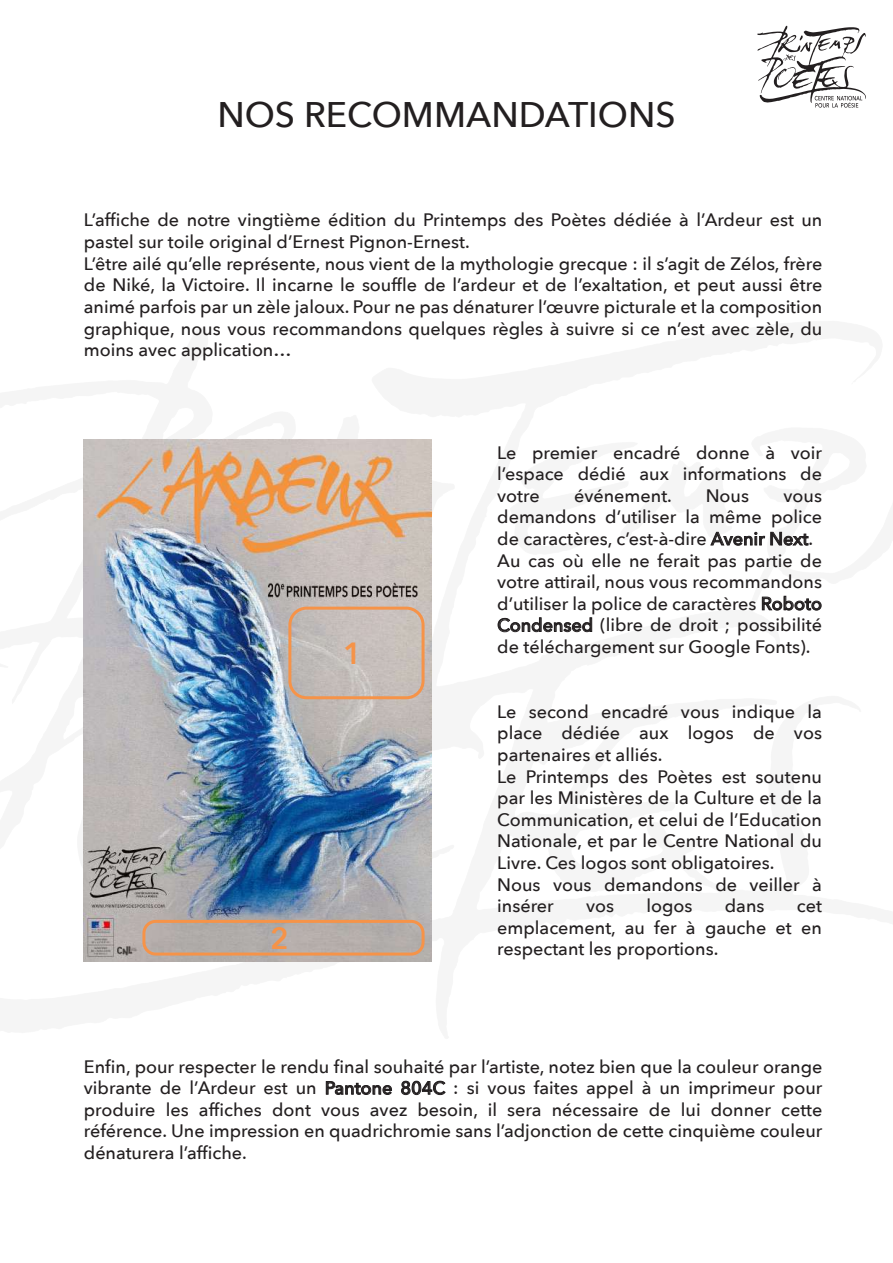
<style>
.page{position:relative;width:893px;height:1263px;background:#fff}
.page>*{position:absolute;margin:0;border:0;box-sizing:border-box;transform-origin:0 0}
.t1{font:500 35.55px "Avenir Next";color:#231f20}
.t2{font:600 30.45px "Avenir Next";color:#f69348}
.t3{font:500 18px/21.6px "Avenir Next";color:#231f20}
</style>
<div class="page">
<svg style="left:326px;top:1081px;width:66px;height:14px"></svg>
<svg style="left:401px;top:1080px;width:45px;height:15px"></svg>
<svg style="left:757px;top:26px;width:109px;height:82px"></svg>
<img style="left:84px;top:440px;width:348px;height:521px">
<div style="left:288px;top:607px;width:137px;height:92px;border:3px solid #f69348;border-radius:17px"></div>
<div style="left:142px;top:920px;width:283px;height:35px;border:3px solid #f69348;border-radius:12px"></div>
<svg style="left:710px;top:531px;width:99px;height:15px"></svg>
<svg style="left:762px;top:595px;width:60px;height:16px"></svg>
<svg style="left:497px;top:617px;width:95px;height:16px"></svg>
<h1 class="t1" style="left:217px;top:84px;width:460px">NOS RECOMMANDATIONS</h1>
<p class="t3" style="left:84px;top:209px;width:740px">L’affiche de notre vingtième édition du Printemps des Poètes dédiée à l’Ardeur est un pastel sur toile original d’Ernest Pignon-Ernest.<br>L’être ailé qu’elle représente, nous vient de la mythologie grecque : il s’agit de Zélos, frère de Niké, la Victoire. Il incarne le souffle de l’ardeur et de l’exaltation, et peut aussi être animé parfois par un zèle jaloux. Pour ne pas dénaturer l’œuvre picturale et la composition graphique, nous vous recommandons quelques règles à suivre si ce n’est avec zèle, du moins avec application…</p>
<h2 class="t2" style="left:343px;top:627px;width:20px">1</h2>
<h2 class="t2" style="left:270px;top:912px;width:20px">2</h2>
<p class="t3" style="left:497px;top:441px;width:326px;text-align:justify">Le premier encadré donne à voir l’espace dédié aux informations de votre</p>
<p class="t3" style="left:574px;top:484px;width:99px">événement.</p>
<p class="t3" style="left:706px;top:484px;width:45px">Nous</p>
<p class="t3" style="left:497px;top:484px;width:326px;text-indent:286px">vous demandons d’utiliser la même police de caractères, c’est-à-dire Avenir Next.<br>Au cas où elle ne ferait pas partie de votre attirail, nous vous recommandons d’utiliser la police de caractères Roboto Condensed (libre de droit ; possibilité de téléchargement sur Google Fonts).</p>
<p class="t3" style="left:497px;top:700px;width:326px">Le second encadré vous indique la place dédiée aux logos de vos partenaires et alliés.<br>Le Printemps des Poètes est soutenu par les Ministères de la Culture et de la<br>Communication, et celui de l’Education<br>Nationale, et par le Centre National du<br>Livre. Ces logos sont obligatoires.<br>Nous vous demandons de veiller à insérer</p>
<p class="t3" style="left:586px;top:895px;width:30px">vos</p>
<p class="t3" style="left:646px;top:895px;width:48px">logos</p>
<p class="t3" style="left:725px;top:895px;width:41px">dans</p>
<p class="t3" style="left:497px;top:895px;width:326px;text-align:justify;text-indent:300px">cet emplacement, au fer à gauche et en respectant les proportions.</p>
<p class="t3" style="left:84px;top:1055px;width:740px;text-align:justify">Enfin, pour respecter le rendu final souhaité par l’artiste, notez bien que la couleur orange vibrante de l’Ardeur est un Pantone 804C : si vous faites appel à un imprimeur pour produire les affiches dont vous avez besoin, il sera nécessaire de lui donner cette référence. Une impression en quadrichromie sans l’adjonction de cette cinquième couleur dénaturera l’affiche.</p>
</div>
